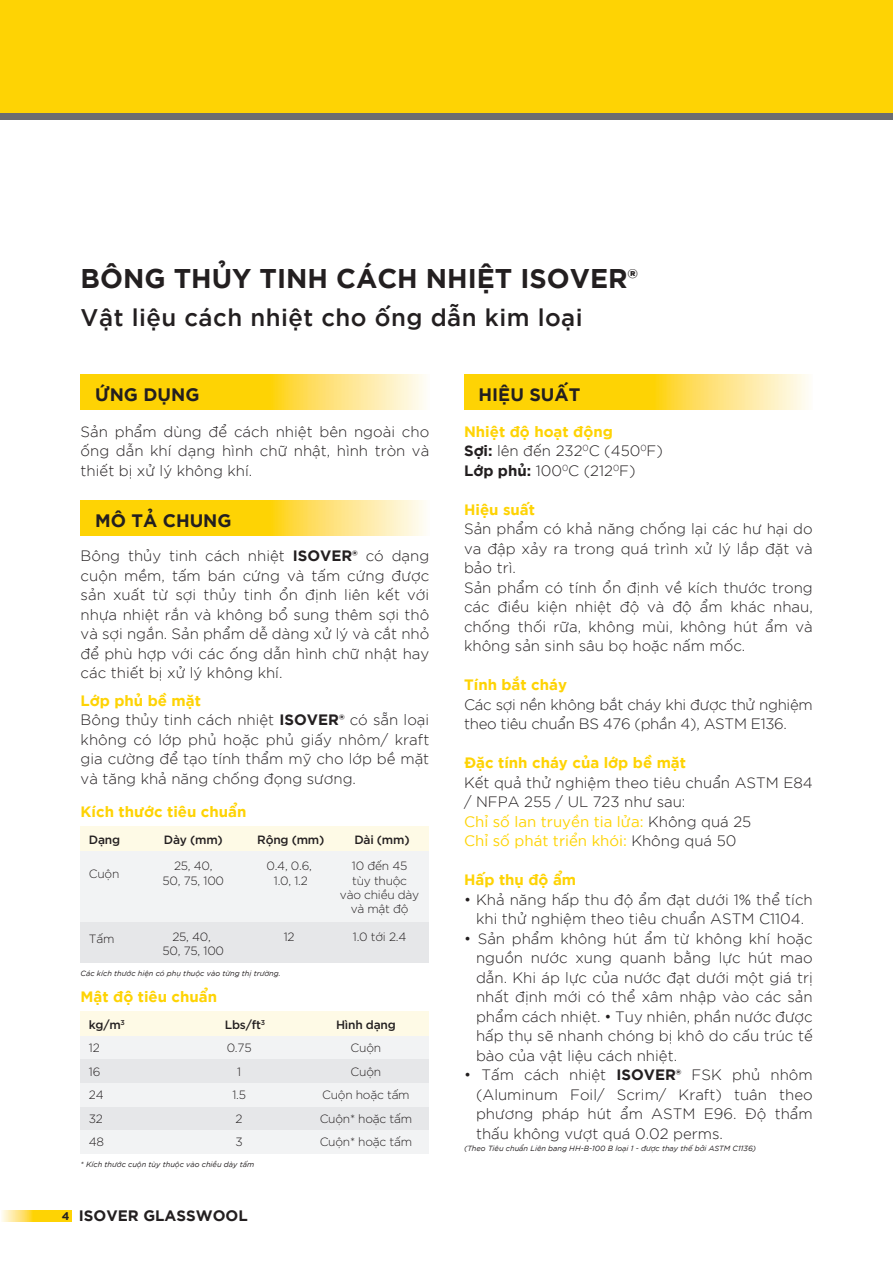
<style>
.page{position:relative;width:893px;height:1263px;background:#fff}
.page>*{position:absolute;margin:0;border:0;box-sizing:border-box;transform-origin:0 0}
.t1{font:700 27px "SVN Gotham";color:#231f20}
.t2{font:500 24px "SVN Gotham";letter-spacing:.02em;color:#231f20}
.t3{font:700 18px "SVN Gotham";color:#231f20}
.t4{font:700 15.15px "SVN Gotham";color:#231f20}
.t5{font:300 15px/19.5px "SVN Gotham";color:#231f20;text-align:justify}
.t6{font:700 15px "SVN Gotham";color:#fed304}
.t7{font:300 15px/19.5px "SVN Gotham";letter-spacing:-.02em;color:#231f20}
.t8{font:300 12px/23.4px "SVN Gotham";letter-spacing:-.02em;color:#231f20;text-align:center}
.t9{font:500 12px "SVN Gotham";letter-spacing:-.02em;color:#231f20}
.t10{font:italic 7.5px "SVN Gotham";color:#231f20}
.s1{font-weight:700}
.s2{font-weight:700;color:#fed304}
.s3{font-weight:500}
.s4{font-size:11.25px}
.s5{font-weight:400;color:#fed304}
</style>
<div class="page">
<svg style="left:81px;top:374px;width:343px;height:36px;background:#fedb3f"></svg>
<svg style="left:464px;top:374px;width:344px;height:36px;background:#fedb40"></svg>
<svg style="left:81px;top:500px;width:343px;height:35px;background:#fedb3f"></svg>
<div style="left:81px;top:827px;width:348px;height:24px;background:#fefae6"></div>
<div style="left:81px;top:851px;width:348px;height:71px;background:#f2f3f4"></div>
<div style="left:81px;top:922px;width:348px;height:41px;background:#e6e7e9"></div>
<div style="left:81px;top:1011px;width:348px;height:25px;background:#fefae6"></div>
<div style="left:81px;top:1036px;width:348px;height:23px;background:#f2f3f4"></div>
<div style="left:81px;top:1059px;width:348px;height:24px;background:#e6e7e9"></div>
<div style="left:81px;top:1083px;width:348px;height:24px;background:#f2f3f4"></div>
<div style="left:81px;top:1107px;width:348px;height:23px;background:#e6e7e9"></div>
<div style="left:81px;top:1130px;width:348px;height:24px;background:#f2f3f4"></div>
<svg style="left:2px;top:1210px;width:70px;height:11px"></svg>
<div style="left:0;top:0;width:893px;height:120px;background:#fed304"></div>
<div style="left:0;top:113px;width:893px;height:7px;background:#6c6d70"></div>
<h1 class="t1" style="left:81px;top:256px;width:558px">BÔNG THỦY TINH CÁCH NHIỆT ISOVER®</h1>
<h2 class="t2" style="left:81px;top:299px;width:504px">Vật liệu cách nhiệt cho ống dẫn kim loại</h2>
<p class="t3" style="left:95px;top:380px;width:106px">ỨNG DỤNG</p>
<p class="t5" style="left:81px;top:421px;width:350px">Sản phẩm dùng để cách nhiệt bên ngoài cho ống dẫn khí dạng hình chữ nhật, hình tròn và thiết bị xử lý không khí.</p>
<p class="t3" style="left:95px;top:506px;width:138px">MÔ TẢ CHUNG</p>
<p class="t5" style="left:81px;top:545px;width:350px">Bông thủy tinh cách nhiệt <span class="s1">ISOVER®</span> có dạng cuộn mềm, tấm bán cứng và tấm cứng được sản xuất từ sợi thủy tinh ổn định liên kết với nhựa nhiệt rắn và không bổ sung thêm sợi thô và sợi ngắn. Sản phẩm dễ dàng xử lý và cắt nhỏ để phù hợp với các ống dẫn hình chữ nhật hay các thiết bị xử lý không khí.</p>
<p class="t5" style="left:81px;top:690px;width:350px;text-align:left"><span class="s2">Lớp phủ bề mặt<br></span>Bông thủy tinh cách nhiệt <span class="s1">ISOVER®</span> có sẵn loại không có lớp phủ hoặc phủ giấy nhôm/ kraft gia cường để tạo tính thẩm mỹ cho lớp bề mặt và tăng khả năng chống đọng sương.</p>
<p class="t6" style="left:81px;top:799px;width:167px">Kích thước tiêu chuẩn</p>
<p class="t9" style="left:89px;top:830px;width:33px">Dạng</p>
<p class="t8" style="left:89px;top:861px;width:32px">Cuộn</p>
<p class="t8" style="left:89px;top:926px;width:27px">Tấm</p>
<p class="t9" style="left:164px;top:830px;width:60px">Dày (mm)</p>
<p class="t9" style="left:257px;top:830px;width:69px">Rộng (mm)</p>
<p class="t9" style="left:354px;top:830px;width:57px">Dài (mm)</p>
<p class="t8" style="left:163px;top:858px;width:63px;line-height:14.4px">25, 40,<br>50, 75, 100</p>
<p class="t8" style="left:266px;top:858px;width:47px;line-height:14.4px">0.4, 0.6,<br>1.0, 1.2</p>
<p class="t8" style="left:340px;top:858px;width:81px;line-height:14.4px">10 đến 45<br>tùy thuộc<br>vào chiều dày và mật độ</p>
<p class="t8" style="left:163px;top:928px;width:63px;line-height:14.4px">25, 40,<br>50, 75, 100</p>
<p class="t8" style="left:284px;top:924px;width:12px">12</p>
<p class="t8" style="left:353px;top:924px;width:55px">1.0 tới 2.4</p>
<p class="t10" style="left:81px;top:967px;width:202px">Các kích thước hiện có phụ thuộc vào từng thị trường.</p>
<p class="t6" style="left:81px;top:984px;width:138px">Mật độ tiêu chuẩn</p>
<p class="t8" style="left:89px;top:1012px;width:38px;text-align:left"><span class="s3">kg/m</span><sup>3<br></sup>12<br>16<br>24<br>32<br>48</p>
<p class="t9" style="left:225px;top:1015px;width:42px">Lbs/ft<sup>3</sup></p>
<p class="t9" style="left:336px;top:1015px;width:61px">Hình dạng</p>
<p class="t8" style="left:227px;top:1035px;width:26px">0.75<br>1<br>1.5<br>2<br>3</p>
<p class="t8" style="left:320px;top:1035px;width:94px">Cuộn<br>Cuộn<br>Cuộn hoặc tấm<br>Cuộn* hoặc tấm<br>Cuộn* hoặc tấm</p>
<p class="t10" style="left:81px;top:1158px;width:175px">* Kích thước cuộn tùy thuộc vào chiều dày tấm</p>
<p class="t4" style="left:62px;top:1203px;width:187px"><span class="s4">4</span> ISOVER GLASSWOOL</p>
<p class="t3" style="left:479px;top:380px;width:103px">HIỆU SUẤT</p>
<p class="t5" style="left:464px;top:421px;width:200px;text-align:left"><span class="s2">Nhiệt độ hoạt động<br></span><span class="s1">Sợi:</span> lên đến 232<sup>0</sup>C (450<sup>0</sup>F)<br><span class="s1">Lớp phủ:</span> 100<sup>0</sup>C (212<sup>0</sup>F)</p>
<p class="t6" style="left:464px;top:497px;width:72px">Hiệu suất</p>
<p class="t5" style="left:464px;top:518px;width:350px;text-align:left">Sản phẩm có khả năng chống lại các hư hại do va đập xảy ra trong quá trình xử lý lắp đặt và bảo trì.<br>Sản phẩm có tính ổn định về kích thước trong các điều kiện nhiệt độ và độ ẩm khác nhau, chống thối rữa, không mùi, không hút ẩm và không sản sinh sâu bọ hoặc nấm mốc.</p>
<p class="t6" style="left:464px;top:673px;width:104px">Tính bắt cháy</p>
<p class="t7" style="left:464px;top:694px;width:350px">Các sợi nền không bắt cháy khi được thử nghiệm theo tiêu chuẩn BS 476 (phần 4), ASTM E136.</p>
<p class="t6" style="left:464px;top:751px;width:223px">Đặc tính cháy của lớp bề mặt</p>
<p class="t5" style="left:464px;top:772px;width:350px;text-align:left">Kết quả thử nghiệm theo tiêu chuẩn ASTM E84 / NFPA 255 / UL 723 như sau:<br><span class="s5">Chỉ số lan truyền tia lửa:</span> Không quá 25<br><span class="s5">Chỉ số phát triển khói:</span> Không quá 50</p>
<p class="t6" style="left:464px;top:868px;width:114px">Hấp thụ độ ẩm</p>
<p class="t5" style="left:464px;top:889px;width:350px;text-align:center">• Khả năng hấp thu độ ẩm đạt dưới 1% thể tích khi thử nghiệm theo tiêu chuẩn ASTM C1104.</p>
<p class="t5" style="left:476px;top:928px;width:338px;text-indent:-12px">• Sản phẩm không hút ẩm từ không khí hoặc nguồn nước xung quanh bằng lực hút mao dẫn. Khi áp lực của nước đạt dưới một giá trị nhất định mới có thể xâm nhập vào các sản phẩm cách nhiệt. • Tuy nhiên, phần nước được hấp thụ sẽ nhanh chóng bị khô do cấu trúc tế bào của vật liệu cách nhiệt.</p>
<p class="t5" style="left:476px;top:1064px;width:338px;text-indent:-12px">• Tấm cách nhiệt <span class="s1">ISOVER®</span> FSK phủ nhôm (Aluminum Foil/ Scrim/ Kraft) tuân theo phương pháp hút ẩm ASTM E96. Độ thẩm thấu không vượt quá 0.02 perms.</p>
<p class="t10" style="left:464px;top:1143px;width:294px">(Theo Tiêu chuẩn Liên bang HH-B-100 B loại 1 - được thay thế bởi ASTM C1136)</p>
</div>
